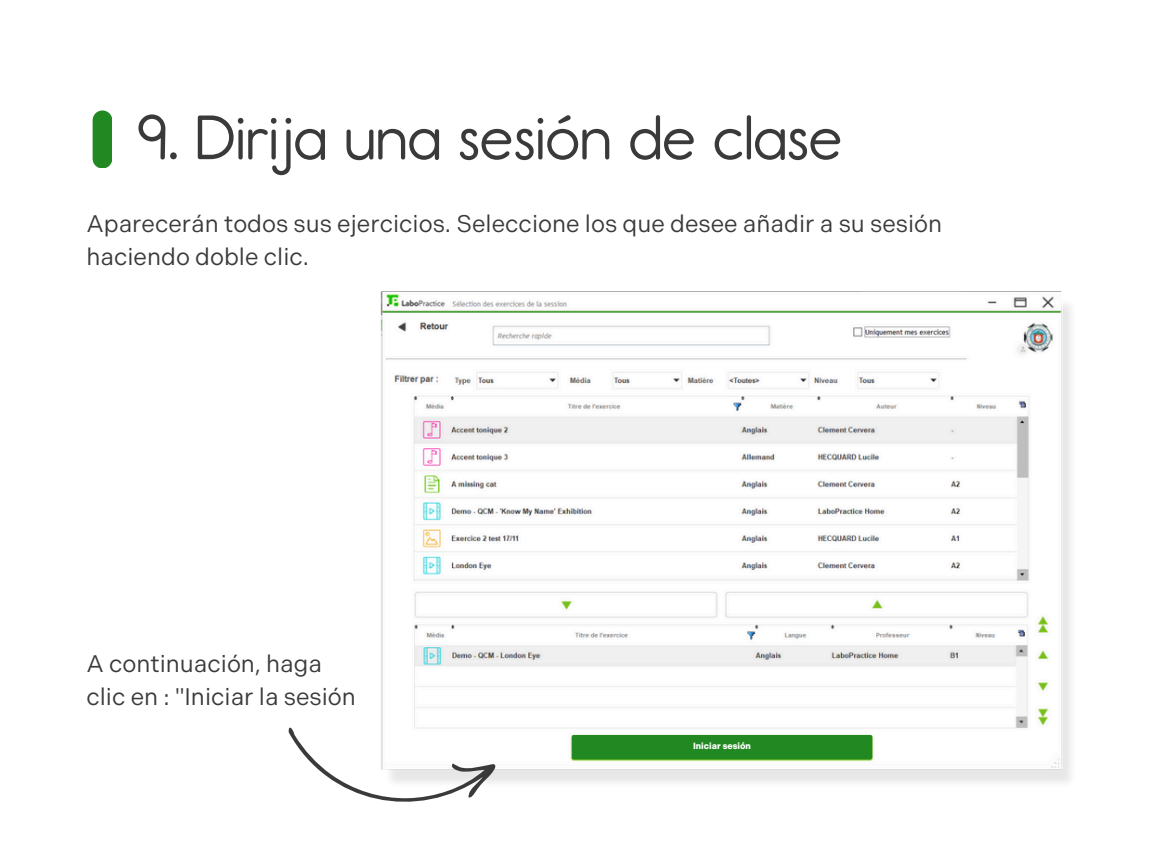
<style>
.page{position:relative;width:1152px;height:864px;background:#fff}
.page>*{position:absolute;margin:0;border:0;box-sizing:border-box;transform-origin:0 0}
.t1{font:63px "Report Rg";color:#3a3a3a}
.t2{font:24px/32.7px "Indivisible";color:#3a3a3a}
.t3{font:700 9px "Indivisible";color:#fff}
</style>
<div class="page">
<svg style="left:93px;top:110px;width:19px;height:58px"></svg>
<img style="left:380px;top:291px;width:691px;height:492px">
<hr style="left:383px;top:311px;width:678px;height:2px;background:#228922">
<div style="left:572px;top:735px;width:300px;height:24px;background:#228922;border-radius:2px"></div>
<svg style="left:288px;top:725px;width:210px;height:77px"></svg>
<h1 class="t1" style="left:137px;top:100px;width:707px">9. Dirija una sesión de clase</h1>
<h2 class="t2" style="left:86px;top:207px;width:857px">Aparecerán todos sus ejercicios. Seleccione los que desee añadir a su sesión haciendo doble clic.</h2>
<p class="t2" style="left:86px;top:647px;width:271px">A continuación, haga clic en : "Iniciar la sesión</p>
<p class="t3" style="left:693px;top:741px;width:59px">Iniciar sesión</p>
</div>
